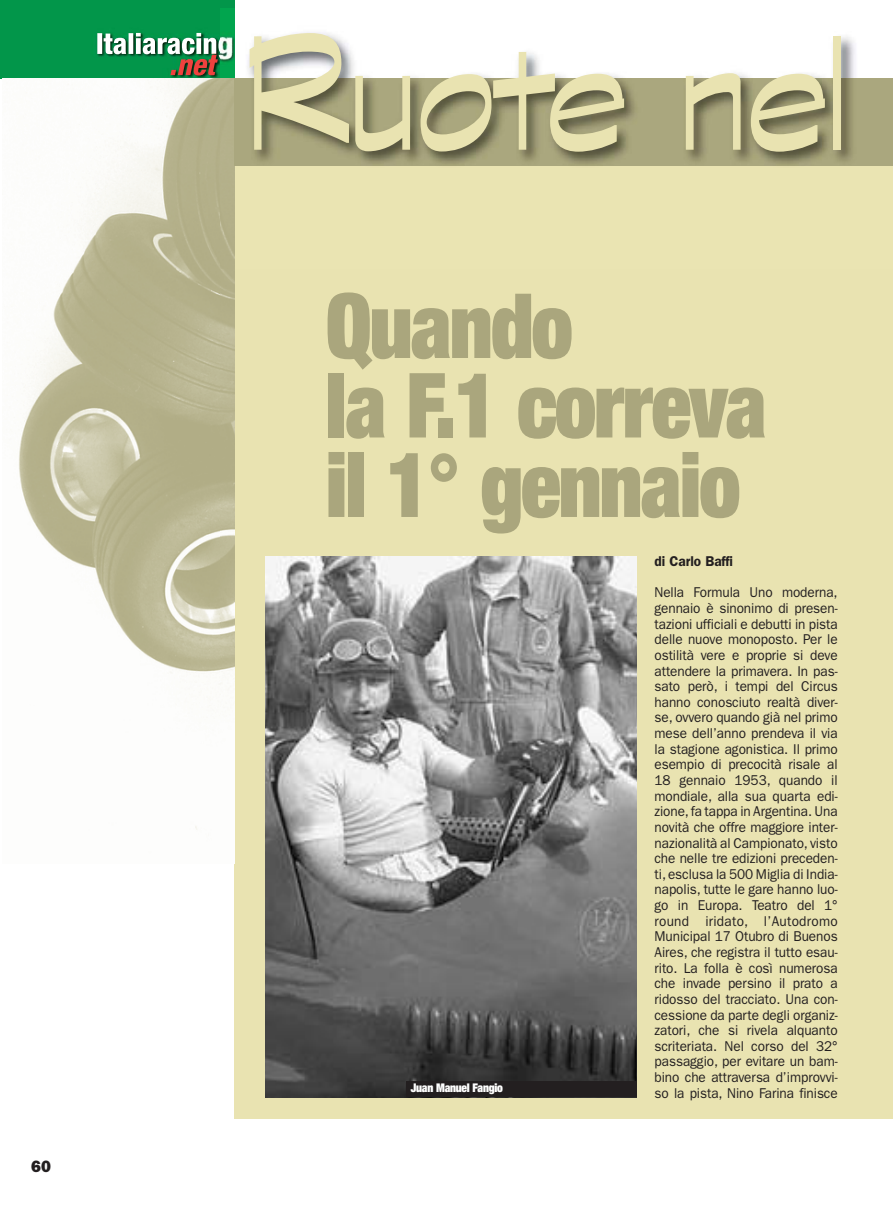
<style>
.page{position:relative;width:893px;height:1212px;background:#fff}
.page>*{position:absolute;margin:0;border:0;box-sizing:border-box;transform-origin:0 0}
.t1{font:180px "Graphite Std";letter-spacing:-.03em;color:#e9e3b1}
.t2{font:900 condensed 90px/79.5px "Helvetica Neue LT Std";letter-spacing:-.02em;color:#aaa67d;scale:.91 1}
.t3{font:16.5px "ITC Franklin Gothic Std Hvy";color:#231f20}
.t4{font:14.25px/15.6px "ITC Franklin Gothic Std";letter-spacing:-.005em;color:#231f20;text-align:justify;scale:.95 1}
.t5{font:600 14.25px "ITC Franklin Gothic Std";letter-spacing:-.005em;color:#231f20;scale:.95 1}
.t6{font:900 condensed 12px "Helvetica Neue LT Std";letter-spacing:-.02em;color:#fff;scale:.95 1}
</style>
<div class="page">
<div style="left:234px;top:150px;width:659px;height:969px;background:#e9e3b1"></div>
<div style="left:0;top:0;width:235px;height:79px;background:#02964a"></div>
<img style="left:97px;top:33px;width:124px;height:43px">
<img style="left:19px;top:79px;width:215px;height:751px">
<img style="left:221px;top:9px;width:672px;height:70px">
<img style="left:234px;top:79px;width:659px;height:189px">
<img style="left:265px;top:556px;width:371px;height:541px">
<div style="left:406px;top:1081px;width:230px;height:16px;background:#231f20"></div>
<p class="t3" style="left:31px;top:1156px;width:21px">60</p>
<h1 class="t1" style="left:242px;top:-18px;width:611px">Ruote nel</h1>
<h2 class="t2" style="left:326px;top:294px;width:486px">Quando<br>la F.1 correva il 1° gennaio</h2>
<p class="t5" style="left:654px;top:556px;width:84px">di Carlo Baffi</p>
<p class="t4" style="left:654px;top:586px;width:194px">Nella Formula Uno moderna, gennaio è sinonimo di presen&shy;tazioni ufficiali e debutti in pista delle nuove monoposto. Per le ostilità vere e proprie si deve attendere la primavera. In pas&shy;sato però, i tempi del Circus hanno conosciuto realtà diver&shy;se, ovvero quando già nel primo mese dell’anno prendeva il via la stagione agonistica. Il primo esempio di precocità risale al 18 gennaio 1953, quando il mondiale, alla sua quarta edi&shy;zione, fa tappa in Argentina. Una novità che offre maggiore inter&shy;nazionalità al Campionato, visto che nelle tre edizioni preceden&shy;ti, esclusa la 500 Miglia di India&shy;napolis, tutte le gare hanno luo&shy;go in Europa. Teatro del 1° round iridato, l’Autodromo Municipal 17 Otubro di Buenos Aires, che registra il tutto esau&shy;rito. La folla è così numerosa che invade persino il prato a ridosso del tracciato. Una con&shy;cessione da parte degli organiz&shy;zatori, che si rivela alquanto scriteriata. Nel corso del 32° passaggio, per evitare un bam&shy;bino che attraversa d’improvvi&shy;so la pista, Nino Farina finisce</p>
<p class="t6" style="left:411px;top:1083px;width:98px">Juan Manuel Fangio</p>
</div>
